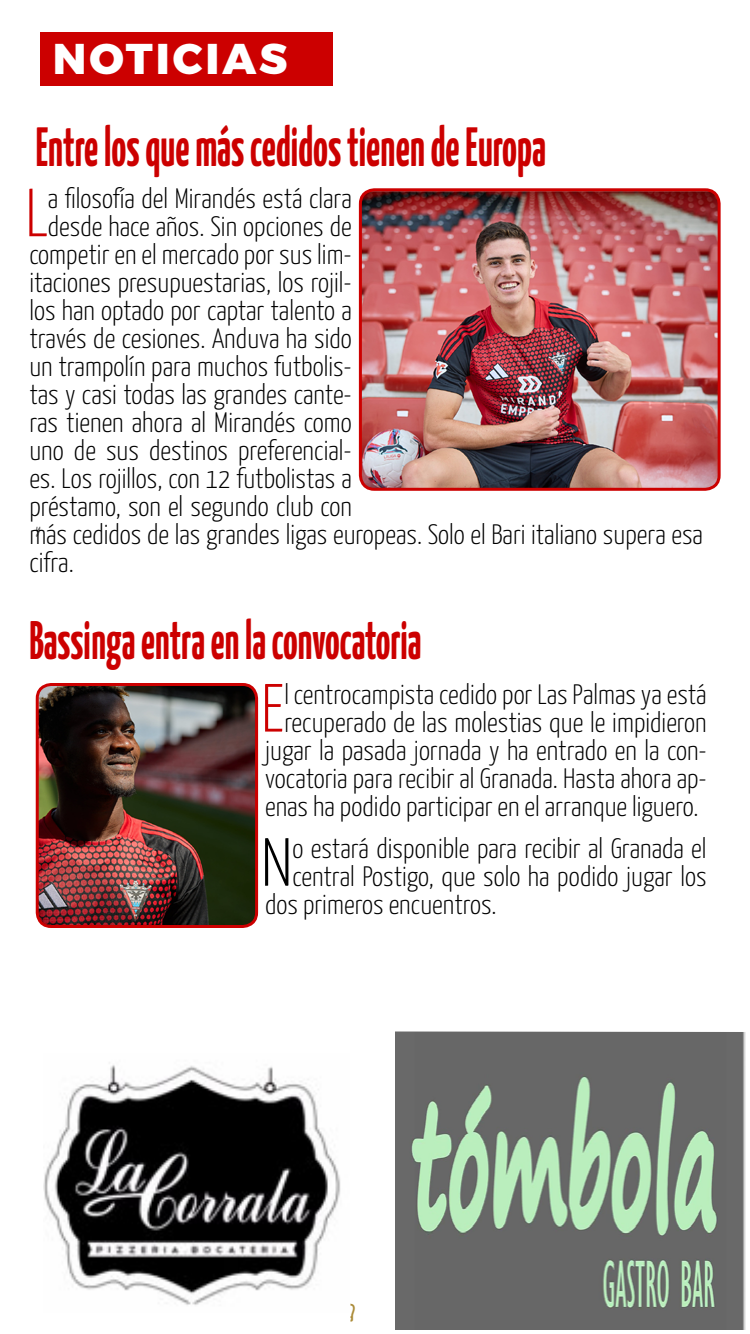
<style>
.page{position:relative;width:750px;height:1334px;background:#fff}
.page>*{position:absolute;margin:0;border:0;box-sizing:border-box;transform-origin:0 0}
.t1{font:300 68px "Yanone Kaffeesatz";color:#c00}
.t2{font:300 68px "Yanone Kaffeesatz";color:#000}
.t3{font:700 55px "Yanone Kaffeesatz";color:#c00;scale:.75 1}
.t4{font:700 54px "Yanone Kaffeesatz";color:#c00;scale:.75 1}
.t5{font:800 43px "Montserrat";letter-spacing:.07em;color:#fff}
.t6{font:300 28px/28px "Yanone Kaffeesatz";color:#000;text-align:right}
.t7{font:12px "Black Vosten Personal Use";color:#000;scale:.75 1}
</style>
<div class="page">
<div style="left:40px;top:32px;width:293px;height:54px;background:#c00"></div>
<img style="left:360px;top:192px;width:357px;height:295px">
<div style="left:359px;top:188px;width:362px;height:303px;border:3px solid #c00;border-radius:14px"></div>
<img style="left:37px;top:684px;width:220px;height:241px">
<div style="left:36px;top:683px;width:222px;height:245px;border:3px solid #c00;border-radius:14px"></div>
<img style="left:43px;top:1065px;width:298px;height:240px">
<img style="left:395px;top:1032px;width:350px;height:298px">
<svg style="left:334px;top:1297px;width:7px;height:8px"></svg>
<svg style="left:708px;top:1295px;width:31px;height:27px"></svg>
<h3 class="t5" style="left:53px;top:32px;width:236px">NOTICIAS</h3>
<h2 class="t3" style="left:36px;top:108px;width:682px">Entre los que más cedidos tienen de Europa</h2>
<h1 class="t1" style="left:25px;top:164px;width:24px">L</h1>
<p class="t6" style="left:48px;top:183px;width:305px">a filosofía del Mirandés está clara</p>
<p class="t6" style="left:48px;top:211px;width:305px">desde hace años. Sin opciones de</p>
<p class="t6" style="left:29px;top:239px;width:324px">competir en el mercado por sus lim-</p>
<p class="t6" style="left:29px;top:267px;width:324px">itaciones presupuestarias, los rojil-</p>
<p class="t6" style="left:29px;top:295px;width:324px">los han optado por captar talento a</p>
<p class="t6" style="left:29px;top:323px;width:324px">través de cesiones. Anduva ha sido</p>
<p class="t6" style="left:29px;top:351px;width:324px">un trampolín para muchos futbolis-</p>
<p class="t6" style="left:29px;top:379px;width:324px">tas y casi todas las grandes cante-</p>
<p class="t6" style="left:29px;top:407px;width:324px">ras tienen ahora al Mirandés como</p>
<p class="t6" style="left:29px;top:435px;width:324px">uno de sus destinos preferencial-</p>
<p class="t6" style="left:29px;top:463px;width:324px">es. Los rojillos, con 12 futbolistas a</p>
<p class="t6" style="left:29px;top:491px;width:324px">préstamo, son el segundo club con</p>
<p class="t6" style="left:29px;top:519px;width:675px">más cedidos de las grandes ligas europeas. Solo el Bari italiano supera esa</p>
<p class="t6" style="left:29px;top:547px;width:46px">cifra.</p>
<p class="t7" style="left:36px;top:521px;width:7px">y</p>
<h3 class="t4" style="left:29px;top:602px;width:524px">Bassinga entra en la convocatoria</h3>
<p class="t6" style="left:265px;top:678px;width:443px">l centrocampista cedido por Las Palmas ya está recuperado de las molestias que le impidieron jugar la pasada jornada y ha entrado en la con&shy;vocatoria para recibir al Granada. Hasta ahora ap&shy;enas ha podido participar en el arranque liguero.</p>
<h1 class="t2" style="left:261px;top:814px;width:33px">N</h1>
<p class="t6" style="left:292px;top:832px;width:416px">o estará disponible para recibir al Granada el</p>
<h1 class="t1" style="left:261px;top:659px;width:25px">E</h1>
<p class="t6" style="left:292px;top:860px;width:416px">central Postigo, que solo ha podido jugar los</p>
<p class="t6" style="left:265px;top:888px;width:233px">dos primeros encuentros.</p>
</div>
